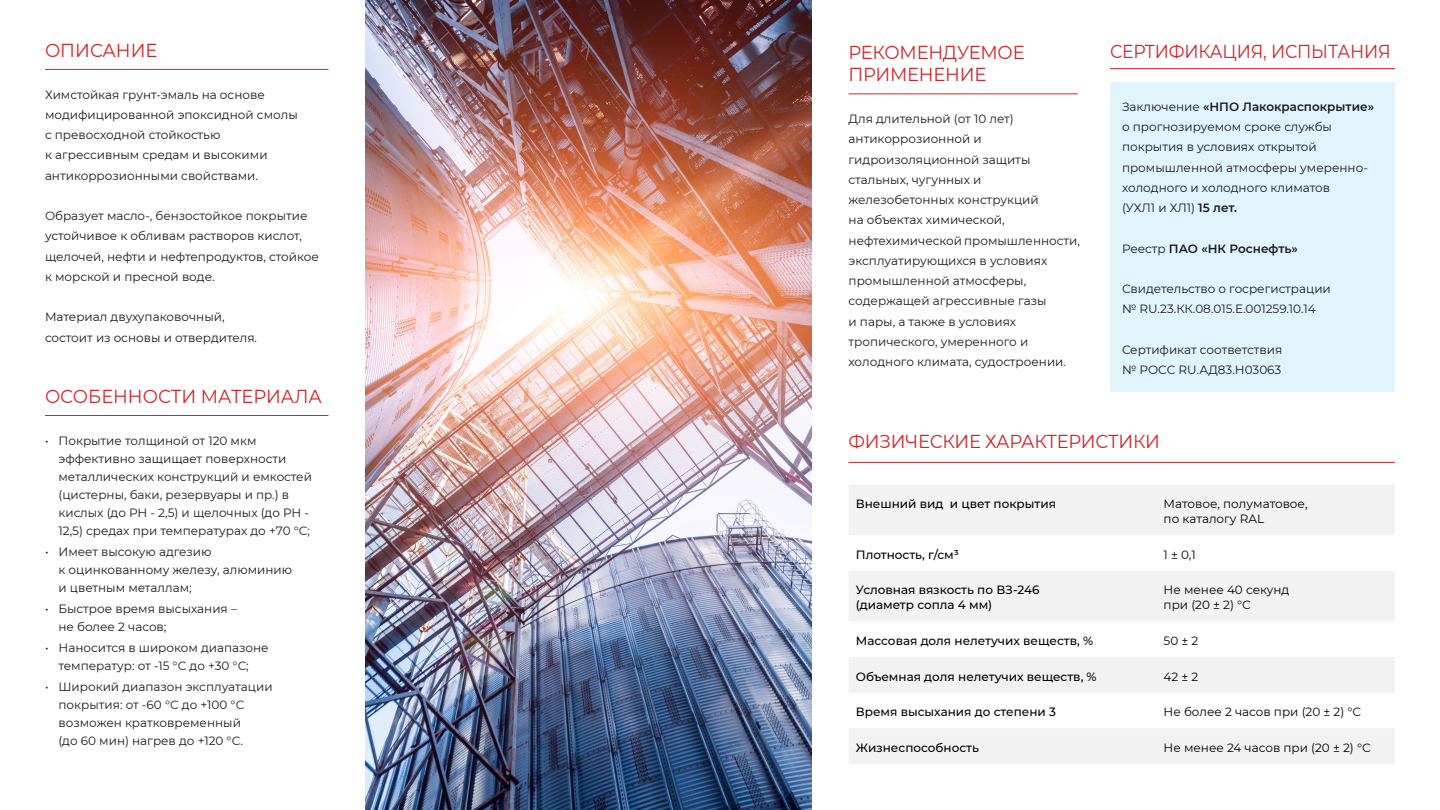
<style>
.page{position:relative;width:1440px;height:810px;background:#fff}
.page>*{position:absolute;margin:0;border:0;box-sizing:border-box;transform-origin:0 0}
.Заголовок{font:18.75px/22.5px "Montserrat";letter-spacing:-.01em;color:#d1232a;scale:.96 1}
.Заголовок-2{font:18.75px "Montserrat";letter-spacing:-.01em;color:#d1232a;scale:.92 1}
.таблица2{font:12px/20.2px "Montserrat";color:#1a1a1a}
.таблица2-2{font:500 12px/15px "Montserrat";color:#000}
.таблица2-3{font:12px/15px "Montserrat";color:#000}
.таблица2-4{font:600 12px "Montserrat";color:#1a1a1a}
.s1{font-weight:600}
.s2{font-weight:400}
</style>
<div class="page">
<div style="left:1110px;top:82px;width:285px;height:310px;background:#e1f4fc"></div>
<hr style="left:45px;top:69px;width:283px;height:1px;background:#d1232a">
<hr style="left:849px;top:93px;width:229px;height:1px;background:#d1232a">
<hr style="left:1110px;top:68px;width:285px;height:1px;background:#d1232a">
<hr style="left:849px;top:462px;width:546px;height:1px;background:#d1232a">
<hr style="left:45px;top:415px;width:283px;height:1px;background:#d1232a">
<svg style="left:849px;top:485px;width:546px;height:279px;fill:#f2f2f2"></svg>
<img style="left:365px;top:0;width:446px;height:810px">
<p class="Заголовок" style="left:45px;top:39px;width:119px">ОПИСАНИЕ</p>
<p class="Заголовок-2" style="left:1110px;top:38px;width:307px">СЕРТИФИКАЦИЯ, ИСПЫТАНИЯ</p>
<p class="Заголовок" style="left:848px;top:40px;width:185px">РЕКОМЕНДУЕМОЕ<br>ПРИМЕНЕНИЕ</p>
<p class="таблица2" style="left:45px;top:84px;width:254px">Химстойкая грунт-эмаль на основе модифицированной эпоксидной cмолы с превосходной стойкостью<br>к агрессивным средам и высокими антикоррозионными свойствами.</p>
<p class="таблица2" style="left:45px;top:205px;width:275px">Образует масло-, бензостойкое покрытие устойчивое к обливам растворов кислот, щелочей, нефти и нефтепродуктов, стойкое к морской и пресной воде.</p>
<p class="таблица2" style="left:45px;top:306px;width:214px">Материал двухупаковочный, состоит из основы и отвердителя.</p>
<p class="Заголовок" style="left:45px;top:385px;width:290px">ОСОБЕННОСТИ МАТЕРИАЛА</p>
<p class="таблица2" style="left:58px;top:431px;width:255px;line-height:18px;text-indent:-14px">• Покрытие толщиной от 120 мкм эффективно защищает поверхности металлических конструкций и емкостей (цистерны, баки, резервуары и пр.) в кислых (до РН - 2,5) и щелочных (до РН - 12,5) средах при температурах до +70 °С;</p>
<p class="таблица2" style="left:58px;top:542px;width:235px;line-height:18px;text-indent:-14px">• Имеет высокую адгезию<br>к оцинкованному железу, алюминию и цветным металлам;</p>
<p class="таблица2" style="left:58px;top:599px;width:180px;line-height:18px;text-indent:-14px">• Быстрое время высыхания – не более 2 часов;</p>
<p class="таблица2" style="left:45px;top:639px;width:225px;line-height:18px;text-align:center">• Наносится в широком диапазоне температур: от -15 °С до +30 °С;</p>
<p class="таблица2" style="left:58px;top:678px;width:216px;line-height:18px;text-indent:-14px">• Широкий диапазон эксплуатации покрытия: от -60 °С до +100 °С возможен кратковременный<br>(до 60 мин) нагрев до +120 °С.</p>
<p class="таблица2" style="left:849px;top:108px;width:233px">Для длительной (от 10 лет) антикоррозионной и гидроизоляционной защиты стальных, чугунных и железобетонных конструкций<br>на объектах химической, нефтехимической промышленности, эксплуатирующихся в условиях промышленной атмосферы, содержащей агрессивные газы<br>и пары, а также в условиях тропического, умеренного и холодного климата, судостроении.</p>
<p class="таблица2" style="left:1122px;top:96px;width:254px">Заключение <span class="s1">«НПО Лакокраспокрытие» </span>о прогнозируемом сроке службы покрытия в условиях открытой промышленной атмосферы умеренно&shy;холодного и холодного климатов<br>(УХЛ1 и ХЛ1) <span class="s1">15 лет.</span></p>
<p class="таблица2-4" style="left:1122px;top:240px;width:177px"><span class="s2">Реестр</span> ПАО «НК Роснефть»</p>
<p class="таблица2" style="left:1122px;top:278px;width:210px">Свидетельство о госрегистрации № RU.23.КК.08.015.Е.001259.10.14</p>
<p class="таблица2" style="left:1122px;top:339px;width:162px">Сертификат соответствия № РОСС RU.АД83.Н03063</p>
<p class="Заголовок" style="left:849px;top:430px;width:326px">ФИЗИЧЕСКИЕ ХАРАКТЕРИСТИКИ</p>
<p class="таблица2-2" style="left:856px;top:496px;width:202px">Внешний вид и цвет покрытия</p>
<p class="таблица2-3" style="left:1164px;top:496px;width:145px">Матовое, полуматовое, по каталогу RAL</p>
<p class="таблица2-2" style="left:856px;top:546px;width:105px">Плотность, г/см³</p>
<p class="таблица2-3" style="left:1164px;top:547px;width:34px">1 ± 0,1</p>
<p class="таблица2-2" style="left:856px;top:582px;width:185px">Условная вязкость по ВЗ-246 (диаметр сопла 4 мм)</p>
<p class="таблица2-3" style="left:1164px;top:582px;width:127px">Не менее 40 секунд при (20 ± 2) °С</p>
<p class="таблица2-2" style="left:856px;top:633px;width:239px">Массовая доля нелетучих веществ, %</p>
<p class="таблица2-3" style="left:1164px;top:633px;width:36px">50 ± 2</p>
<p class="таблица2-2" style="left:856px;top:668px;width:242px">Объемная доля нелетучих веществ, %</p>
<p class="таблица2-3" style="left:1164px;top:668px;width:36px">42 ± 2</p>
<p class="таблица2-2" style="left:856px;top:704px;width:202px">Время высыхания до степени 3</p>
<p class="таблица2-3" style="left:1164px;top:704px;width:199px">Не более 2 часов при (20 ± 2) °С</p>
<p class="таблица2-2" style="left:856px;top:740px;width:125px">Жизнеспособность</p>
<p class="таблица2-3" style="left:1164px;top:740px;width:209px">Не менее 24 часов при (20 ± 2) °С</p>
</div>
